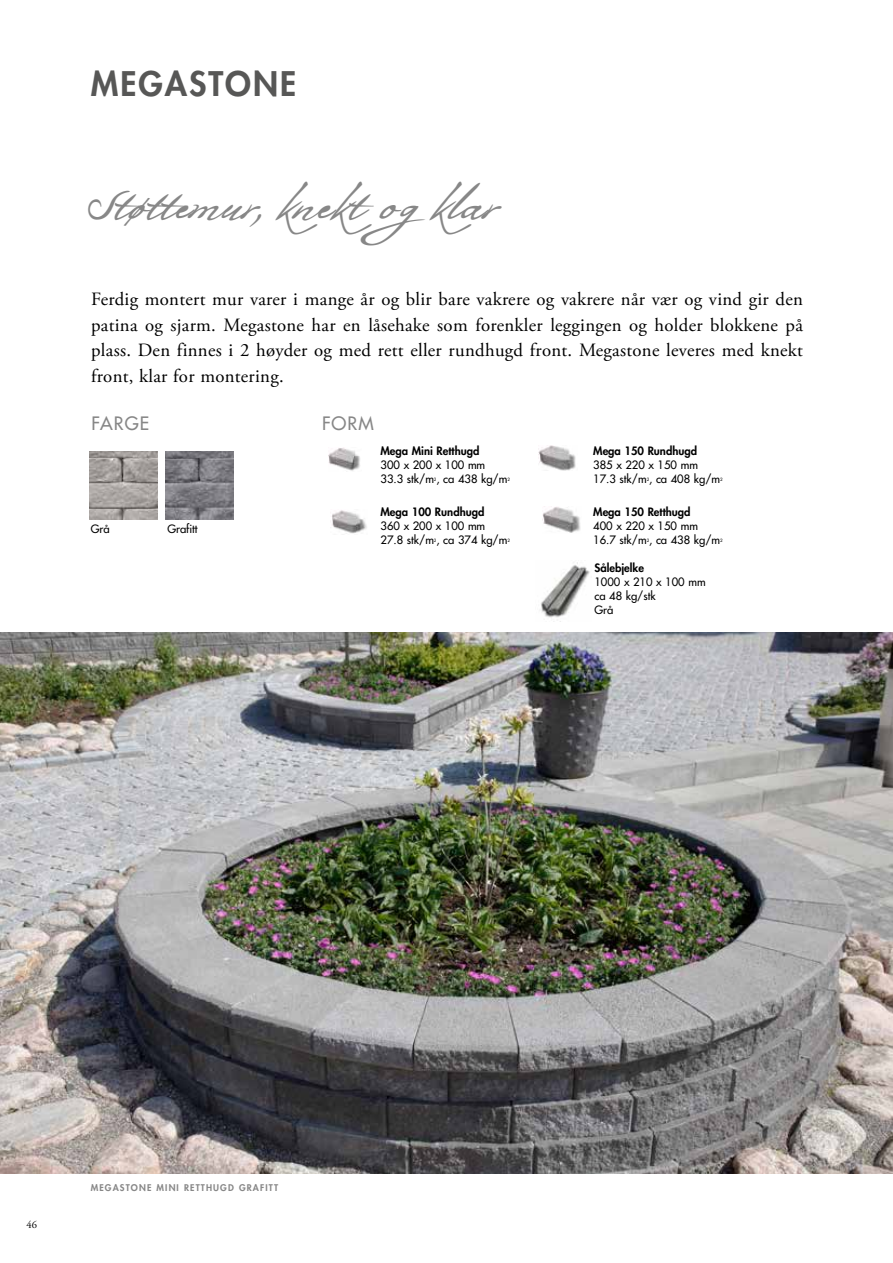
<style>
.page{position:relative;width:893px;height:1263px;background:#fff}
.page>*{position:absolute;margin:0;border:0;box-sizing:border-box;transform-origin:0 0}
.t1{font:48px "Bolivar";color:#878787}
.t2{font:800 33px "Futura Std";letter-spacing:.06em;color:#575756}
.t3{font:18.75px/25.5px "Adobe Garamond Pro";letter-spacing:.015em;color:#000;text-align:justify}
.t4{font:500 18px "Futura Std";letter-spacing:.06em;color:#878787}
.t5{font:500 11.25px/14.2px "Futura Std";color:#000}
.t6{font:800 11.25px "Futura Std";color:#000}
.t7{font:10.5px "Adobe Garamond Pro";color:#000}
.t8{font:800 9px "Futura Std";letter-spacing:.125em;color:#878787}
.t9{font:500 4.35px "Futura Std";color:#000}
</style>
<div class="page">
<img style="left:0;top:632px;width:893px;height:542px">
<img style="left:332px;top:510px;width:35px;height:24px">
<img style="left:539px;top:445px;width:37px;height:25px">
<img style="left:542px;top:506px;width:39px;height:27px">
<img style="left:329px;top:448px;width:31px;height:23px">
<img style="left:89px;top:451px;width:68px;height:68px">
<img style="left:166px;top:451px;width:68px;height:68px">
<img style="left:541px;top:562px;width:49px;height:56px">
<h2 class="t2" style="left:91px;top:63px;width:207px">MEGASTONE</h2>
<h1 class="t1" style="left:90px;top:173px;width:409px">Støttemur, knekt ogklar</h1>
<p class="t3" style="left:91px;top:287px;width:713px">Ferdig montert mur varer i mange år og blir bare vakrere og vakrere når vær og vind gir den patina og sjarm. Megastone har en låsehake som forenkler leggingen og holder blokkene på plass. Den finnes i 2 høyder og med rett eller rundhugd front. Megastone leveres med knekt front, klar for montering.</p>
<p class="t4" style="left:92px;top:412px;width:59px">FARGE</p>
<p class="t5" style="left:91px;top:522px;width:20px">Grå</p>
<p class="t5" style="left:167px;top:522px;width:32px">Grafitt</p>
<p class="t4" style="left:322px;top:412px;width:53px">FORM</p>
<p class="t6" style="left:381px;top:443px;width:100px">Mega Mini Retthugd</p>
<p class="t5" style="left:381px;top:458px;width:128px">300 x 200 x 100 mm<br>33.3 stk/m , ca 438 kg/m</p>
<p class="t9" style="left:434px;top:476px;width:4px">2</p>
<p class="t9" style="left:507px;top:476px;width:4px">2</p>
<p class="t6" style="left:381px;top:504px;width:105px">Mega 100 Rundhugd</p>
<p class="t5" style="left:381px;top:519px;width:128px">360 x 200 x 100 mm<br>27.8 stk/m , ca 374 kg/m</p>
<p class="t9" style="left:434px;top:537px;width:4px">2</p>
<p class="t9" style="left:507px;top:537px;width:4px">2</p>
<p class="t6" style="left:593px;top:443px;width:105px">Mega 150 Rundhugd</p>
<p class="t5" style="left:593px;top:458px;width:128px">385 x 220 x 150 mm<br>17.3 stk/m , ca 408 kg/m</p>
<p class="t9" style="left:647px;top:476px;width:4px">2</p>
<p class="t9" style="left:720px;top:476px;width:4px">2</p>
<p class="t6" style="left:593px;top:504px;width:99px">Mega 150 Retthugd</p>
<p class="t5" style="left:593px;top:519px;width:128px">400 x 220 x 150 mm<br>16.7 stk/m , ca 438 kg/m</p>
<p class="t9" style="left:647px;top:537px;width:4px">2</p>
<p class="t9" style="left:720px;top:537px;width:4px">2</p>
<p class="t6" style="left:594px;top:560px;width:51px">Sålebjelke</p>
<p class="t5" style="left:594px;top:575px;width:113px">1000 x 210 x 100 mm ca 48 kg/stk<br>Grå</p>
<p class="t7" style="left:27px;top:1218px;width:12px">46</p>
<p class="t8" style="left:91px;top:1182px;width:189px">MEGASTONE MINI RETTHUGD GRAFITT</p>
</div>
